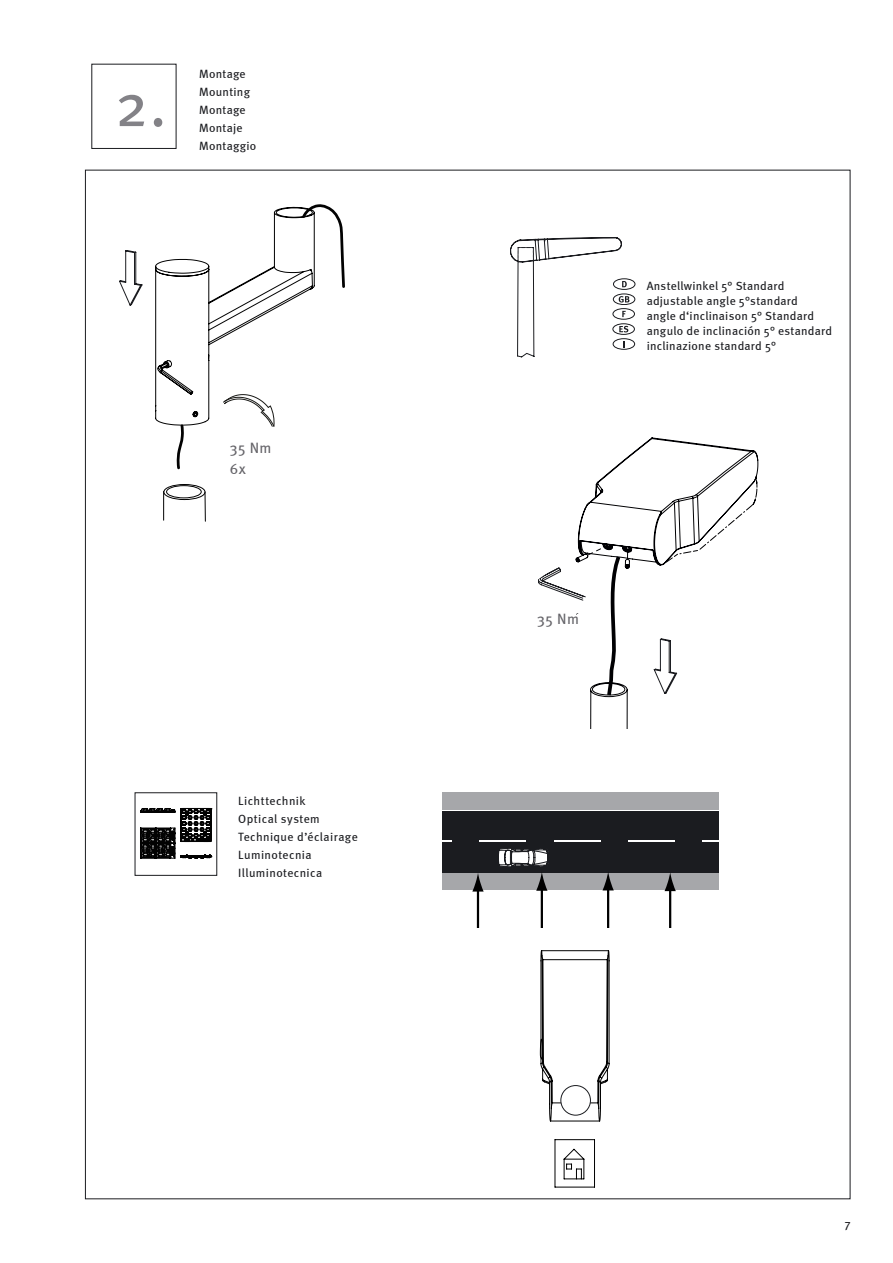
<style>
.page{position:relative;width:893px;height:1263px;background:#fff}
.page>*{position:absolute;margin:0;border:0;box-sizing:border-box;transform-origin:0 0}
.t1{font:60px "Meta";color:#838287}
.t2{font:15px/21px "Meta";letter-spacing:.025em;color:#656469}
.t3{font:12px/18px "Meta";letter-spacing:.025em;color:#1b1c20}
</style>
<div class="page">
<svg style="left:538px;top:438px;width:220px;height:280px"></svg>
<div style="left:135px;top:792px;width:82px;height:84px;border:1px solid #1b1c20"></div>
<svg style="left:140px;top:808px;width:72px;height:51px"></svg>
<div style="left:442px;top:871px;width:277px;height:18px;background:#a6a7aa"></div>
<div style="left:443px;top:792px;width:276px;height:18px;background:#a6a7aa"></div>
<div style="left:442px;top:811px;width:277px;height:61px;background:#1b1c20"></div>
<hr style="left:480px;top:841px;width:46px;height:1px;background:#fff">
<hr style="left:554px;top:841px;width:46px;height:1px;background:#fff">
<hr style="left:628px;top:841px;width:46px;height:1px;background:#fff">
<svg style="left:703px;top:841px;width:16px;height:1px"></svg>
<hr style="left:541px;top:887px;width:2px;height:41px;background:#000">
<svg style="left:498px;top:848px;width:52px;height:43px"></svg>
<hr style="left:477px;top:888px;width:2px;height:40px;background:#000">
<svg style="left:472px;top:872px;width:12px;height:19px"></svg>
<hr style="left:607px;top:887px;width:2px;height:41px;background:#000">
<svg style="left:602px;top:872px;width:12px;height:18px"></svg>
<hr style="left:669px;top:887px;width:2px;height:41px;background:#000">
<svg style="left:664px;top:872px;width:12px;height:19px"></svg>
<svg style="left:539px;top:950px;width:71px;height:237px"></svg>
<svg style="left:155px;top:206px;width:157px;height:220px"></svg>
<svg style="left:300px;top:204px;width:45px;height:85px"></svg>
<svg style="left:175px;top:423px;width:10px;height:47px"></svg>
<div style="left:163px;top:484px;width:42px;height:16px;border:1px solid #020202;border-radius:50%"></div>
<div style="left:166px;top:485px;width:36px;height:13px;border:1px solid #020202;border-radius:50%"></div>
<svg style="left:163px;top:491px;width:1px;height:29px"></svg>
<svg style="left:205px;top:492px;width:1px;height:29px"></svg>
<svg style="left:631px;top:279px;width:5px;height:10px"></svg>
<svg style="left:613px;top:279px;width:22px;height:10px"></svg>
<div style="left:613px;top:278px;width:22px;height:12px;border:1px solid #1b1c20;border-radius:50%"></div>
<svg style="left:630px;top:294px;width:6px;height:11px"></svg>
<svg style="left:613px;top:294px;width:22px;height:11px"></svg>
<div style="left:613px;top:294px;width:22px;height:11px;border:1px solid #1b1c20;border-radius:50%"></div>
<div style="left:613px;top:308px;width:22px;height:12px;border:1px solid #1b1c20;border-radius:50%"></div>
<div style="left:612px;top:323px;width:23px;height:12px;border:1px solid #1b1c20;border-radius:50%"></div>
<div style="left:613px;top:338px;width:22px;height:12px;border:1px solid #1b1c20;border-radius:50%"></div>
<svg style="left:510px;top:237px;width:120px;height:121px"></svg>
<svg style="left:223px;top:394px;width:51px;height:32px"></svg>
<svg style="left:119px;top:250px;width:24px;height:56px"></svg>
<h1 class="t1" style="left:116px;top:71px;width:52px">2.</h1>
<p class="t3" style="left:199px;top:64px;width:59px">Montage<br>Mounting<br>Montage<br>Montaje<br>Montaggio</p>
<p class="t2" style="left:230px;top:438px;width:43px">35 Nm<br>6x</p>
<p class="t3" style="left:238px;top:792px;width:121px">Lichttechnik<br>Optical system<br>Technique d’éclairage<br>Luminotecnia<br>Illuminotecnica</p>
<p class="t3" style="left:647px;top:278px;width:187px;line-height:15px">Anstellwinkel 5° Standard adjustable angle 5°standard<br>angle d‘inclinaison 5° Standard angulo de inclinación 5° estandard inclinazione standard 5°</p>
<p class="t2" style="left:537px;top:608px;width:43px">35 Nm</p>
<p class="t3" style="left:845px;top:1215px;width:7px">7</p>
</div>
